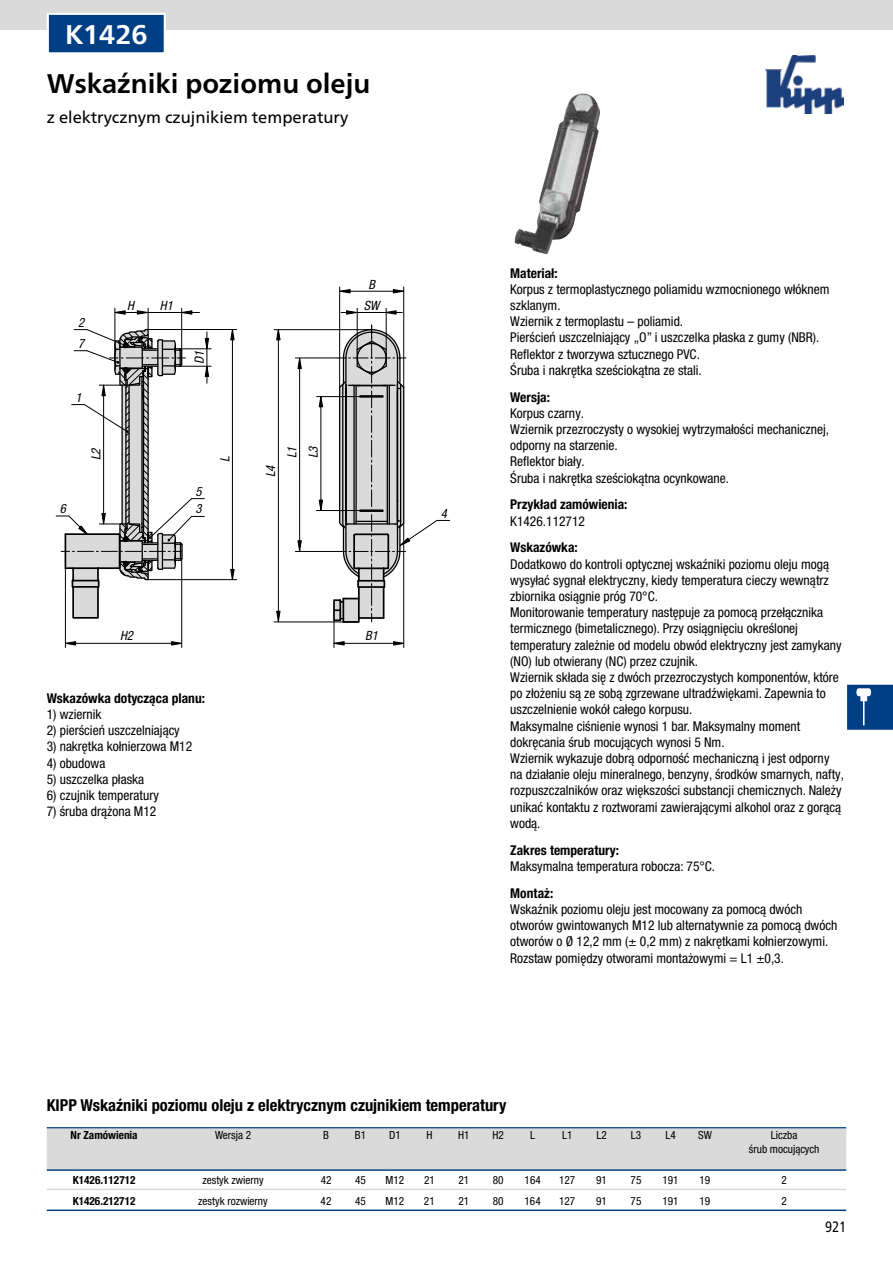
<style>
.page{position:relative;width:893px;height:1263px;background:#fff}
.page>*{position:absolute;margin:0;border:0;box-sizing:border-box;transform-origin:0 0}
.t1{font:700 27px "Frutiger Neue LTW1 G";color:#000}
.t2{font:700 27px "Frutiger Neue LTW1 G";color:#fff}
.t3{font:700 condensed 16.5px "Helvetica Neue LTW1 G";color:#000}
.t4{font:16.5px "Frutiger Neue LTW1 G";color:#000}
.t5{font:15px "Frutiger Neue LTW1 G";color:#000;scale:.81 1}
.t6{font:condensed 13.5px/16.2px "Helvetica Neue LTW1 G";color:#000}
.t7{font:700 condensed 13.5px "Helvetica Neue LTW1 G";color:#000}
.t8{font:italic condensed 12.75px "Helvetica Neue LTW1 G";letter-spacing:-.005em;color:#000}
.t9{font:condensed 11.25px/14px "Helvetica Neue LTW1 G";color:#000;text-align:center}
.t10{font:700 condensed 11.25px "Helvetica Neue LTW1 G";color:#000}
</style>
<div class="page">
<img style="left:765px;top:55px;width:79px;height:58px">
<div style="left:0;top:0;width:893px;height:30px;background:#dadada"></div>
<svg style="left:847px;top:684px;width:46px;height:46px;background:#1d5291"></svg>
<img style="left:514px;top:93px;width:86px;height:161px">
<svg style="left:346px;top:310px;width:11px;height:5px"></svg>
<svg style="left:385px;top:310px;width:12px;height:5px"></svg>
<hr style="left:357px;top:308px;width:1px;height:41px;background:#000">
<hr style="left:386px;top:308px;width:1px;height:41px;background:#000">
<hr style="left:341px;top:312px;width:61px;height:1px;background:#000">
<svg style="left:392px;top:288px;width:13px;height:6px"></svg>
<svg style="left:340px;top:288px;width:11px;height:6px"></svg>
<svg style="left:171px;top:641px;width:12px;height:5px"></svg>
<svg style="left:64px;top:641px;width:12px;height:5px"></svg>
<hr style="left:340px;top:291px;width:64px;height:1px;background:#000">
<hr style="left:339px;top:287px;width:1px;height:100px;background:#000">
<hr style="left:403px;top:287px;width:1px;height:100px;background:#000">
<hr style="left:317px;top:396px;width:43px;height:1px;background:#000">
<hr style="left:317px;top:510px;width:43px;height:1px;background:#000">
<svg style="left:297px;top:358px;width:5px;height:11px"></svg>
<svg style="left:297px;top:540px;width:5px;height:11px"></svg>
<hr style="left:299px;top:358px;width:1px;height:193px;background:#000">
<hr style="left:295px;top:357px;width:42px;height:1px;background:#000">
<hr style="left:295px;top:551px;width:43px;height:1px;background:#000">
<svg style="left:276px;top:330px;width:5px;height:11px"></svg>
<svg style="left:276px;top:610px;width:5px;height:13px"></svg>
<hr style="left:278px;top:330px;width:1px;height:291px;background:#000">
<hr style="left:274px;top:329px;width:98px;height:1px;background:#000">
<hr style="left:274px;top:621px;width:85px;height:1px;background:#000">
<hr style="left:180px;top:348px;width:31px;height:1px;background:#000">
<hr style="left:180px;top:366px;width:31px;height:1px;background:#000">
<svg style="left:230px;top:330px;width:5px;height:11px"></svg>
<svg style="left:230px;top:568px;width:5px;height:13px"></svg>
<hr style="left:232px;top:330px;width:1px;height:250px;background:#000">
<hr style="left:148px;top:329px;width:89px;height:1px;background:#000">
<hr style="left:148px;top:579px;width:89px;height:1px;background:#000">
<hr style="left:181px;top:559px;width:1px;height:89px;background:#000">
<hr style="left:65px;top:568px;width:1px;height:80px;background:#000">
<hr style="left:65px;top:643px;width:117px;height:1px;background:#000">
<svg style="left:318px;top:325px;width:132px;height:323px"></svg>
<hr style="left:403px;top:523px;width:1px;height:125px;background:#000">
<hr style="left:334px;top:643px;width:69px;height:1px;background:#000">
<svg style="left:56px;top:308px;width:154px;height:311px"></svg>
<div style="left:48px;top:14px;width:117px;height:39px;background:#023e84"></div>
<div style="left:47px;top:13px;width:119px;height:41px;border:2px solid #fff"></div>
<hr style="left:47px;top:1127px;width:799px;height:1px;background:#023e84">
<div style="left:47px;top:1128px;width:799px;height:41px;background:#dadada"></div>
<hr style="left:47px;top:1169px;width:799px;height:2px;background:#023e84">
<hr style="left:47px;top:1189px;width:799px;height:1px;background:#dadada">
<hr style="left:47px;top:1209px;width:799px;height:2px;background:#023e84">
<h1 class="t2" style="left:65px;top:18px;width:84px">K1426</h1>
<h1 class="t1" style="left:47px;top:67px;width:325px">Wskaźniki poziomu oleju</h1>
<p class="t4" style="left:47px;top:105px;width:303px">z elektrycznym czujnikiem temperatury</p>
<p class="t8" style="left:78px;top:315px;width:8px">2</p>
<p class="t8" style="left:78px;top:336px;width:8px">7</p>
<p class="t8" style="left:75px;top:390px;width:8px">1</p>
<p class="t8" style="left:127px;top:298px;width:8px">H</p>
<p class="t8" style="left:368px;top:277px;width:8px">B</p>
<p class="t8" style="left:160px;top:298px;width:14px">H1</p>
<p class="t8" style="left:364px;top:298px;width:17px">SW</p>
<p class="t8" style="left:192px;top:364px;width:15px;rotate:-90deg">D1</p>
<p class="t8" style="left:60px;top:501px;width:8px">6</p>
<p class="t8" style="left:89px;top:460px;width:14px;rotate:-90deg">L2</p>
<p class="t8" style="left:218px;top:462px;width:7px;rotate:-90deg">L</p>
<p class="t8" style="left:195px;top:484px;width:8px">5</p>
<p class="t8" style="left:195px;top:502px;width:8px">3</p>
<p class="t8" style="left:263px;top:477px;width:14px;rotate:-90deg">L4</p>
<p class="t8" style="left:285px;top:458px;width:13px;rotate:-90deg">L1</p>
<p class="t8" style="left:306px;top:458px;width:14px;rotate:-90deg">L3</p>
<p class="t8" style="left:120px;top:629px;width:14px">H2</p>
<p class="t8" style="left:365px;top:629px;width:14px">B1</p>
<p class="t7" style="left:47px;top:690px;width:160px">Wskazówka dotycząca planu:</p>
<p class="t6" style="left:47px;top:706px;width:56px">1) wziernik</p>
<p class="t6" style="left:47px;top:722px;width:134px">2) pierścień uszczelniający</p>
<p class="t6" style="left:47px;top:739px;width:147px">3) nakrętka kołnierzowa M12</p>
<p class="t6" style="left:47px;top:755px;width:60px">4) obudowa</p>
<p class="t6" style="left:47px;top:771px;width:99px">5) uszczelka płaska</p>
<p class="t6" style="left:47px;top:787px;width:114px">6) czujnik temperatury</p>
<p class="t6" style="left:47px;top:803px;width:111px">7) śruba drążona M12</p>
<p class="t8" style="left:441px;top:506px;width:8px">4</p>
<p class="t7" style="left:510px;top:265px;width:49px">Materiał:</p>
<p class="t6" style="left:510px;top:281px;width:321px">Korpus z termoplastycznego poliamidu wzmocnionego włóknem szklanym.<br>Wziernik z termoplastu – poliamid.<br>Pierścień uszczelniający „O” i uszczelka płaska z gumy (NBR).<br>Reflektor z tworzywa sztucznego PVC.<br>Śruba i nakrętka sześciokątna ze stali.</p>
<p class="t7" style="left:510px;top:389px;width:41px">Wersja:</p>
<p class="t6" style="left:510px;top:405px;width:320px">Korpus czarny.<br>Wziernik przezroczysty o wysokiej wytrzymałości mechanicznej, odporny na starzenie.<br>Reflektor biały.<br>Śruba i nakrętka sześciokątna ocynkowane.</p>
<p class="t7" style="left:510px;top:496px;width:119px">Przykład zamówienia:</p>
<p class="t6" style="left:510px;top:513px;width:76px">K1426.112712</p>
<p class="t7" style="left:510px;top:540px;width:69px">Wskazówka:</p>
<p class="t6" style="left:510px;top:556px;width:335px">Dodatkowo do kontroli optycznej wskaźniki poziomu oleju mogą wysyłać sygnał elektryczny, kiedy temperatura cieczy wewnątrz zbiornika osiągnie próg 70°C.<br>Monitorowanie temperatury następuje za pomocą przełącznika termicznego (bimetalicznego). Przy osiągnięciu określonej temperatury zależnie od modelu obwód elektryczny jest zamykany (NO) lub otwierany (NC) przez czujnik.<br>Wziernik składa się z dwóch przezroczystych komponentów, które po złożeniu są ze sobą zgrzewane ultradźwiękami. Zapewnia to uszczelnienie wokół całego korpusu.<br>Maksymalne ciśnienie wynosi 1 bar. Maksymalny moment dokręcania śrub mocujących wynosi 5 Nm.<br>Wziernik wykazuje dobrą odporność mechaniczną i jest odporny na działanie oleju mineralnego, benzyny, środków smarnych, nafty, rozpuszczalników oraz większości substancji chemicznych. Należy unikać kontaktu z roztworami zawierającymi alkohol oraz z gorącą wodą.</p>
<p class="t7" style="left:510px;top:842px;width:110px">Zakres temperatury:</p>
<p class="t6" style="left:510px;top:858px;width:206px">Maksymalna temperatura robocza: 75°C.</p>
<p class="t7" style="left:510px;top:885px;width:44px">Montaż:</p>
<p class="t6" style="left:510px;top:901px;width:329px">Wskaźnik poziomu oleju jest mocowany za pomocą dwóch otworów gwintowanych M12 lub alternatywnie za pomocą dwóch otworów o Ø 12,2 mm (± 0,2 mm) z nakrętkami kołnierzowymi.<br>Rozstaw pomiędzy otworami montażowymi = L1 ±0,3.</p>
<p class="t3" style="left:47px;top:1095px;width:461px">KIPP Wskaźniki poziomu oleju z elektrycznym czujnikiem temperatury</p>
<p class="t10" style="left:71px;top:1128px;width:69px">Nr Zamówienia</p>
<p class="t9" style="left:215px;top:1128px;width:38px">Wersja 2</p>
<p class="t9" style="left:323px;top:1128px;width:7px">B</p>
<p class="t9" style="left:355px;top:1128px;width:13px">B1</p>
<p class="t9" style="left:389px;top:1128px;width:13px">D1</p>
<p class="t9" style="left:426px;top:1128px;width:8px">H</p>
<p class="t9" style="left:458px;top:1128px;width:13px">H1</p>
<p class="t9" style="left:493px;top:1128px;width:13px">H2</p>
<p class="t9" style="left:530px;top:1128px;width:6px">L</p>
<p class="t9" style="left:562px;top:1128px;width:12px">L1</p>
<p class="t9" style="left:596px;top:1128px;width:12px">L2</p>
<p class="t9" style="left:631px;top:1128px;width:12px">L3</p>
<p class="t9" style="left:665px;top:1128px;width:12px">L4</p>
<p class="t9" style="left:698px;top:1128px;width:15px">SW</p>
<p class="t9" style="left:749px;top:1128px;width:72px">Liczba<br>śrub mocujących</p>
<p class="t10" style="left:73px;top:1174px;width:64px">K1426.112712</p>
<p class="t9" style="left:202px;top:1173px;width:63px">zestyk zwierny</p>
<p class="t9" style="left:321px;top:1173px;width:12px">42</p>
<p class="t9" style="left:355px;top:1173px;width:12px">45</p>
<p class="t9" style="left:386px;top:1173px;width:20px">M12</p>
<p class="t9" style="left:424px;top:1173px;width:12px">21</p>
<p class="t9" style="left:458px;top:1173px;width:12px">21</p>
<p class="t9" style="left:493px;top:1173px;width:12px">80</p>
<p class="t9" style="left:525px;top:1173px;width:18px">164</p>
<p class="t9" style="left:559px;top:1173px;width:18px">127</p>
<p class="t9" style="left:596px;top:1173px;width:12px">91</p>
<p class="t9" style="left:631px;top:1173px;width:12px">75</p>
<p class="t9" style="left:662px;top:1173px;width:18px">191</p>
<p class="t9" style="left:699px;top:1173px;width:12px">19</p>
<p class="t9" style="left:781px;top:1173px;width:7px">2</p>
<p class="t10" style="left:73px;top:1194px;width:64px">K1426.212712</p>
<p class="t9" style="left:198px;top:1194px;width:71px">zestyk rozwierny</p>
<p class="t9" style="left:321px;top:1194px;width:12px">42</p>
<p class="t9" style="left:355px;top:1194px;width:12px">45</p>
<p class="t9" style="left:386px;top:1194px;width:20px">M12</p>
<p class="t9" style="left:424px;top:1194px;width:12px">21</p>
<p class="t9" style="left:458px;top:1194px;width:12px">21</p>
<p class="t9" style="left:493px;top:1194px;width:12px">80</p>
<p class="t9" style="left:525px;top:1194px;width:18px">164</p>
<p class="t9" style="left:559px;top:1194px;width:18px">127</p>
<p class="t9" style="left:596px;top:1194px;width:12px">91</p>
<p class="t9" style="left:631px;top:1194px;width:12px">75</p>
<p class="t9" style="left:662px;top:1194px;width:18px">191</p>
<p class="t9" style="left:699px;top:1194px;width:12px">19</p>
<p class="t9" style="left:781px;top:1194px;width:7px">2</p>
<p class="t5" style="left:825px;top:1215px;width:27px">921</p>
</div>
